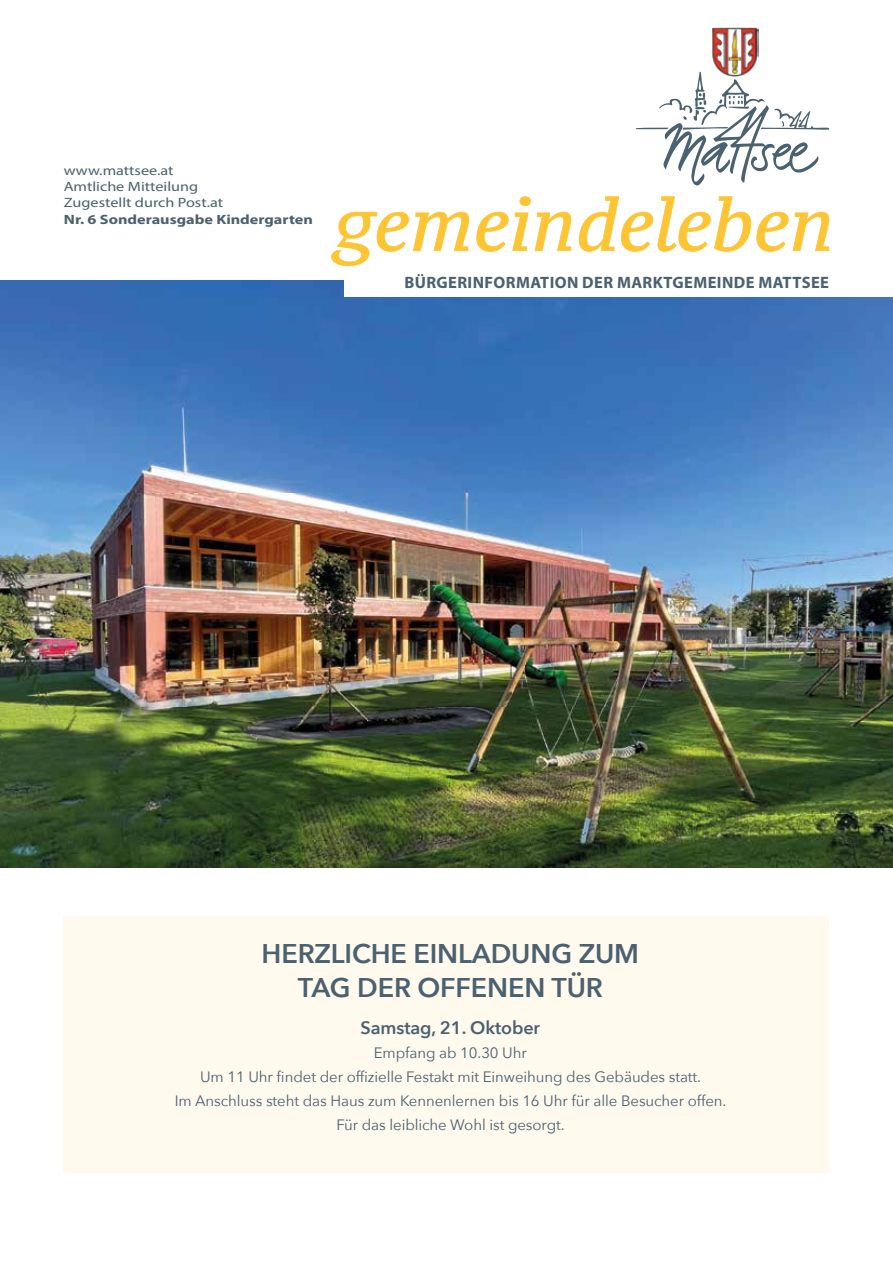
<style>
.page{position:relative;width:893px;height:1263px;background:#fff}
.page>*{position:absolute;margin:0;border:0;box-sizing:border-box;transform-origin:0 0}
.t1{font:600 27px/34.5px "Avenir Next";letter-spacing:-.005em;color:#4a6170;text-align:center}
.t2{font:600 18px "Avenir Next";letter-spacing:-.005em;color:#4a6170}
.t3{font:700 16.5px "Myriad Pro";letter-spacing:.025em;color:#4a6170}
.t4{font:15px/24px "Avenir Next";letter-spacing:-.005em;color:#4a6170;text-align:center}
.t5{font:13.5px/16.2px "Myriad Pro";color:#4a6170;scale:1.2 1}
.t6{font:700 13.5px "Myriad Pro";color:#4a6170;scale:1.2 1}
</style>
<div class="page">
<div style="left:64px;top:916px;width:765px;height:256px;background:#fff9ee"></div>
<img style="left:0;top:281px;width:893px;height:586px">
<img style="left:712px;top:28px;width:46px;height:44px">
<svg style="left:635px;top:72px;width:194px;height:114px"></svg>
<div style="left:344px;top:264px;width:549px;height:33px;background:#fff"></div>
<svg style="left:331px;top:196px;width:498px;height:70px"></svg>
<p class="t5" style="left:64px;top:162px;width:134px">www.mattsee.at<br>Amtliche Mitteilung<br>Zugestellt durch Post.at</p>
<p class="t6" style="left:64px;top:210px;width:209px">Nr. 6 Sonderausgabe Kindergarten</p>
<p class="t3" style="left:404px;top:272px;width:426px">BÜRGERINFORMATION DER MARKTGEMEINDE MATTSEE</p>
<h1 class="t1" style="left:262px;top:935px;width:379px">HERZLICHE EINLADUNG ZUM<br>TAG DER OFFENEN TÜR</h1>
<p class="t2" style="left:360px;top:1013px;width:181px">Samstag, 21. Oktober</p>
<p class="t4" style="left:175px;top:1040px;width:553px">Empfang ab 10.30 Uhr<br>Um 11 Uhr findet der offizielle Festakt mit Einweihung des Gebäudes statt.<br>Im Anschluss steht das Haus zum Kennenlernen bis 16 Uhr für alle Besucher offen.<br>Für das leibliche Wohl ist gesorgt.</p>
</div>
